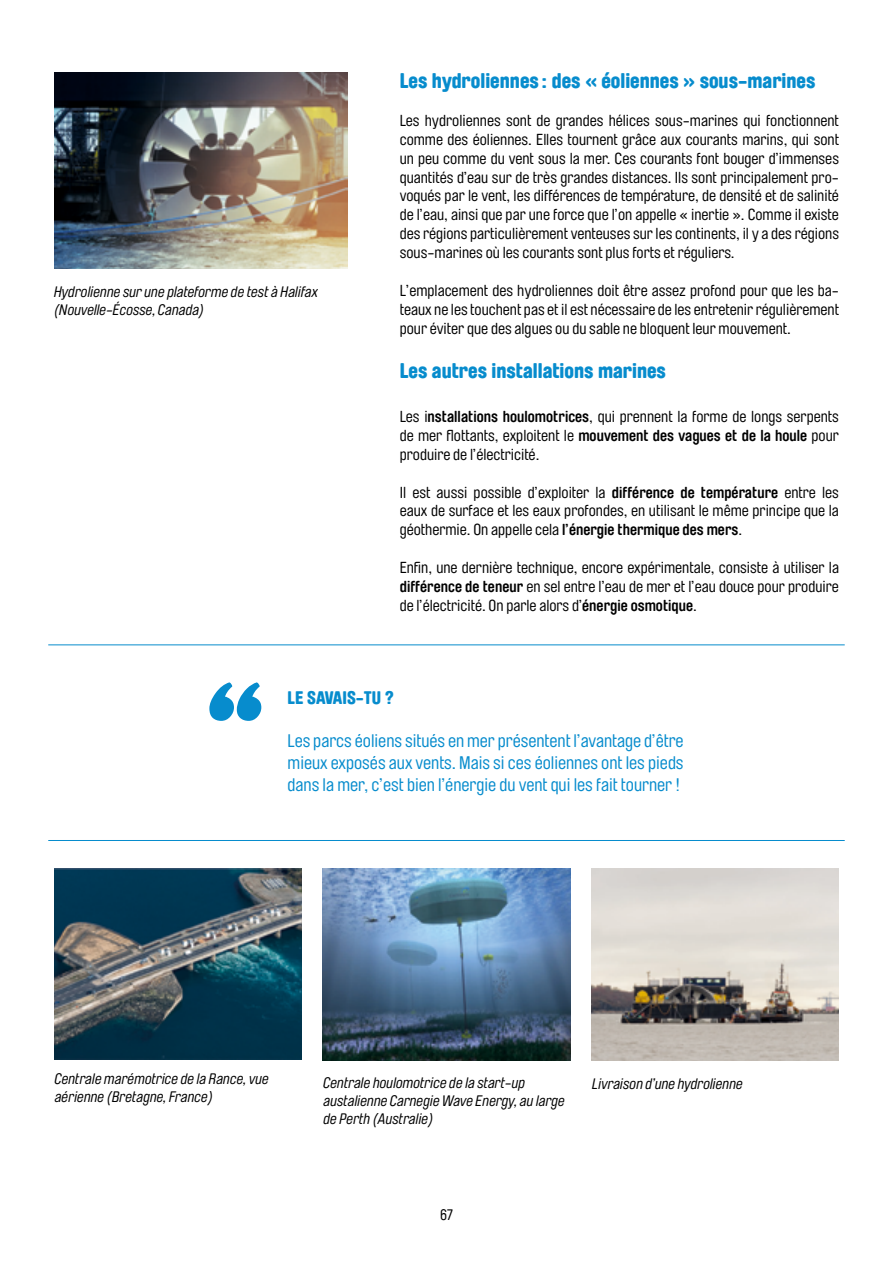
<style>
.page{position:relative;width:893px;height:1263px;background:#fff}
.page>*{position:absolute;margin:0;border:0;box-sizing:border-box;transform-origin:0 0}
.t1{font:900 21px "Brauer Neue";color:#078ccd}
.t2{font:18px/21.6px "Brauer Neue";color:#078ccd;text-align:justify}
.t3{font:900 18px "Brauer Neue";color:#078ccd}
.t4{font:15.75px/18.9px "Brauer Neue";color:#000;text-align:justify}
.t5{font:italic 15px/18px "Brauer Neue";color:#000}
.t6{font:15px "Brauer Neue";color:#000}
.s1{font-weight:700}
</style>
<div class="page">
<img style="left:54px;top:72px;width:294px;height:196px">
<svg style="left:209px;top:682px;width:52px;height:39px"></svg>
<hr style="left:48px;top:644px;width:797px;height:1px;background:#078ccd">
<hr style="left:48px;top:840px;width:797px;height:1px;background:#078ccd">
<img style="left:54px;top:869px;width:247px;height:191px">
<img style="left:323px;top:869px;width:247px;height:191px">
<img style="left:591px;top:869px;width:248px;height:191px">
<p class="t5" style="left:54px;top:283px;width:265px">Hydrolienne sur une plateforme de test à Halifax (Nouvelle-Écosse, Canada)</p>
<p class="t1" style="left:400px;top:68px;width:417px">Les hydroliennes : des « éoliennes » sous-marines</p>
<p class="t4" style="left:400px;top:111px;width:441px">Les hydroliennes sont de grandes hélices sous-marines qui fonctionnent comme des éoliennes. Elles tournent grâce aux courants marins, qui sont un peu comme du vent sous la mer. Ces courants font bouger d’immenses quantités d’eau sur de très grandes distances. Ils sont principalement pro&shy;voqués par le vent, les différences de température, de densité et de salinité de l’eau, ainsi que par une force que l’on appelle « inertie ». Comme il existe des régions particulièrement venteuses sur les continents, il y a des régions sous-marines où les courants sont plus forts et réguliers.</p>
<p class="t4" style="left:400px;top:281px;width:441px">L’emplacement des hydroliennes doit être assez profond pour que les ba&shy;teaux ne les touchent pas et il est nécessaire de les entretenir régulièrement pour éviter que des algues ou du sable ne bloquent leur mouvement.</p>
<p class="t1" style="left:400px;top:358px;width:268px">Les autres installations marines</p>
<p class="t4" style="left:400px;top:407px;width:441px">Les i<span class="s1">nstallations houlomotrices</span>, qui prennent la forme de longs serpents de mer flottants, exploitent le <span class="s1">mouvement des vagues et de la houle</span> pour produire de l’électricité.</p>
<p class="t4" style="left:400px;top:483px;width:441px">Il est aussi possible d’exploiter la <span class="s1">différence de température</span> entre les eaux de surface et les eaux profondes, en utilisant le même principe que la géothermie. On appelle cela <span class="s1">l’énergie thermique des mers</span>.</p>
<p class="t4" style="left:400px;top:558px;width:441px">Enfin, une dernière technique, encore expérimentale, consiste à utiliser la <span class="s1">différence de teneur</span> en sel entre l’eau de mer et l’eau douce pour produire de l’électricité. On parle alors d’<span class="s1">énergie osmotique</span>.</p>
<p class="t3" style="left:288px;top:687px;width:108px">LE SAVAIS-TU ?</p>
<p class="t2" style="left:288px;top:730px;width:397px">Les parcs éoliens situés en mer présentent l’avantage d’être mieux exposés aux vents. Mais si ces éoliennes ont les pieds dans la mer, c’est bien l’énergie du vent qui les fait tourner !</p>
<p class="t5" style="left:55px;top:1070px;width:216px">Centrale marémotrice de la Rance, vue aérienne (Bretagne, France)</p>
<p class="t5" style="left:323px;top:1074px;width:243px">Centrale houlomotrice de la start-up austalienne Carnegie Wave Energy, au large de Perth (Australie)</p>
<p class="t5" style="left:592px;top:1075px;width:152px">Livraison d’une hydrolienne</p>
<p class="t6" style="left:440px;top:1207px;width:14px">67</p>
</div>
